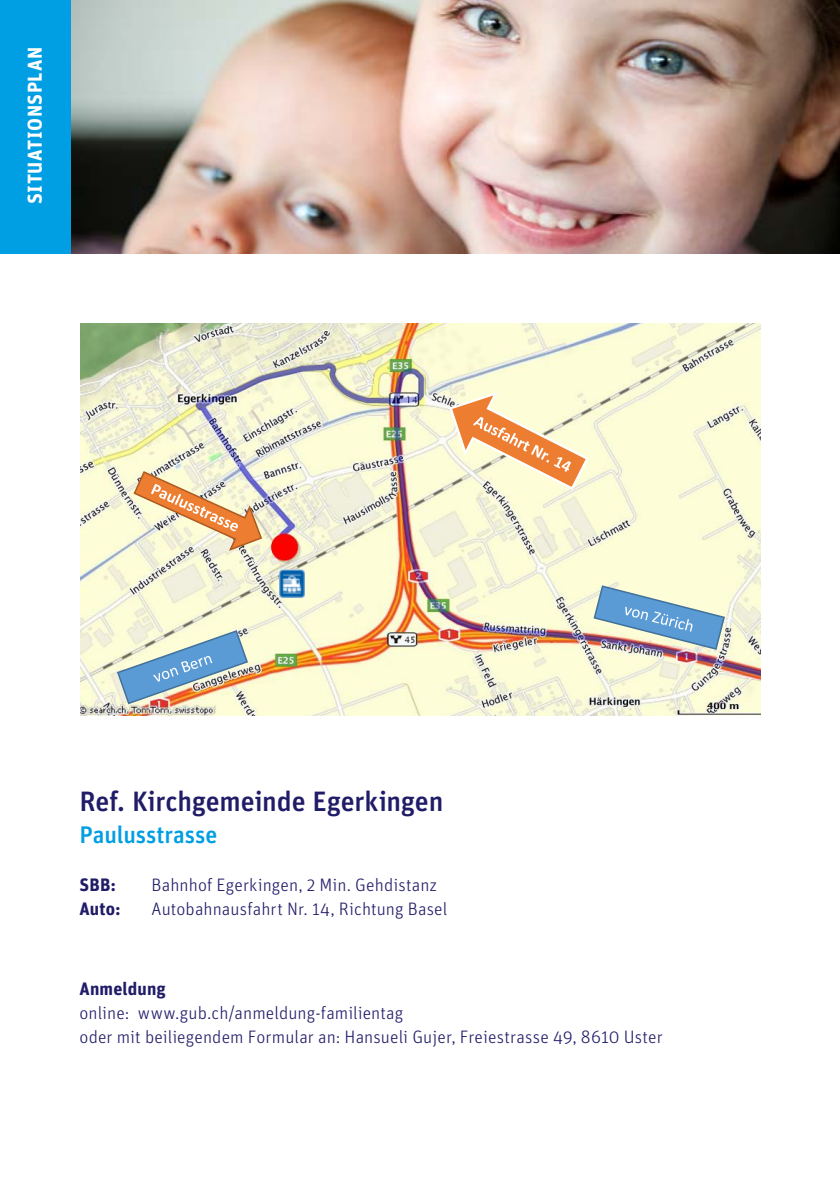
<style>
.page{position:relative;width:840px;height:1191px;background:#fff}
.page>*{position:absolute;margin:0;border:0;box-sizing:border-box;transform-origin:0 0}
.t1{font:500 28px "Unit";letter-spacing:-.005em;color:#211c68}
.t2{font:500 24px "Unit";letter-spacing:-.005em;color:#009ee3}
.t3{font:700 20px "Unit";letter-spacing:.03em;color:#fff}
.t4{font:300 18px/24px "Unit";letter-spacing:.005em;color:#211c68}
.t5{font:700 18px "Unit";letter-spacing:.01em;color:#211c68}
</style>
<div class="page">
<img style="left:80px;top:324px;width:680px;height:391px">
<svg style="left:132px;top:470px;width:131px;height:82px;background:#e7caa7"></svg>
<img style="left:279px;top:570px;width:25px;height:27px">
<svg style="left:447px;top:390px;width:143px;height:101px;background:#f4d6ab"></svg>
<img style="left:116px;top:629px;width:133px;height:76px">
<svg style="left:592px;top:584px;width:133px;height:67px;background:#a6becb"></svg>
<img style="left:71px;top:0;width:768px;height:253px">
<div style="left:0;top:0;width:71px;height:253px;background:#009ee3"></div>
<p class="t3" style="left:22px;top:204px;width:159px;rotate:-90deg">SITUATIONSPLAN</p>
<h1 class="t1" style="left:79px;top:783px;width:365px">Ref. Kirchgemeinde Egerkingen</h1>
<h2 class="t2" style="left:79px;top:819px;width:139px">Paulusstrasse</h2>
<p class="t5" style="left:79px;top:873px;width:38px">SBB:</p>
<p class="t4" style="left:151px;top:872px;width:287px">Bahnhof Egerkingen, 2 Min. Gehdistanz</p>
<p class="t5" style="left:79px;top:897px;width:43px">Auto:</p>
<p class="t4" style="left:151px;top:896px;width:297px">Autobahnausfahrt Nr. 14, Richtung Basel</p>
<p class="t5" style="left:79px;top:977px;width:88px">Anmeldung</p>
<p class="t4" style="left:79px;top:1000px;width:584px">online: www.gub.ch/anmeldung-familientag<br>oder mit beiliegendem Formular an: Hansueli Gujer, Freiestrasse 49, 8610 Uster</p>
</div>
